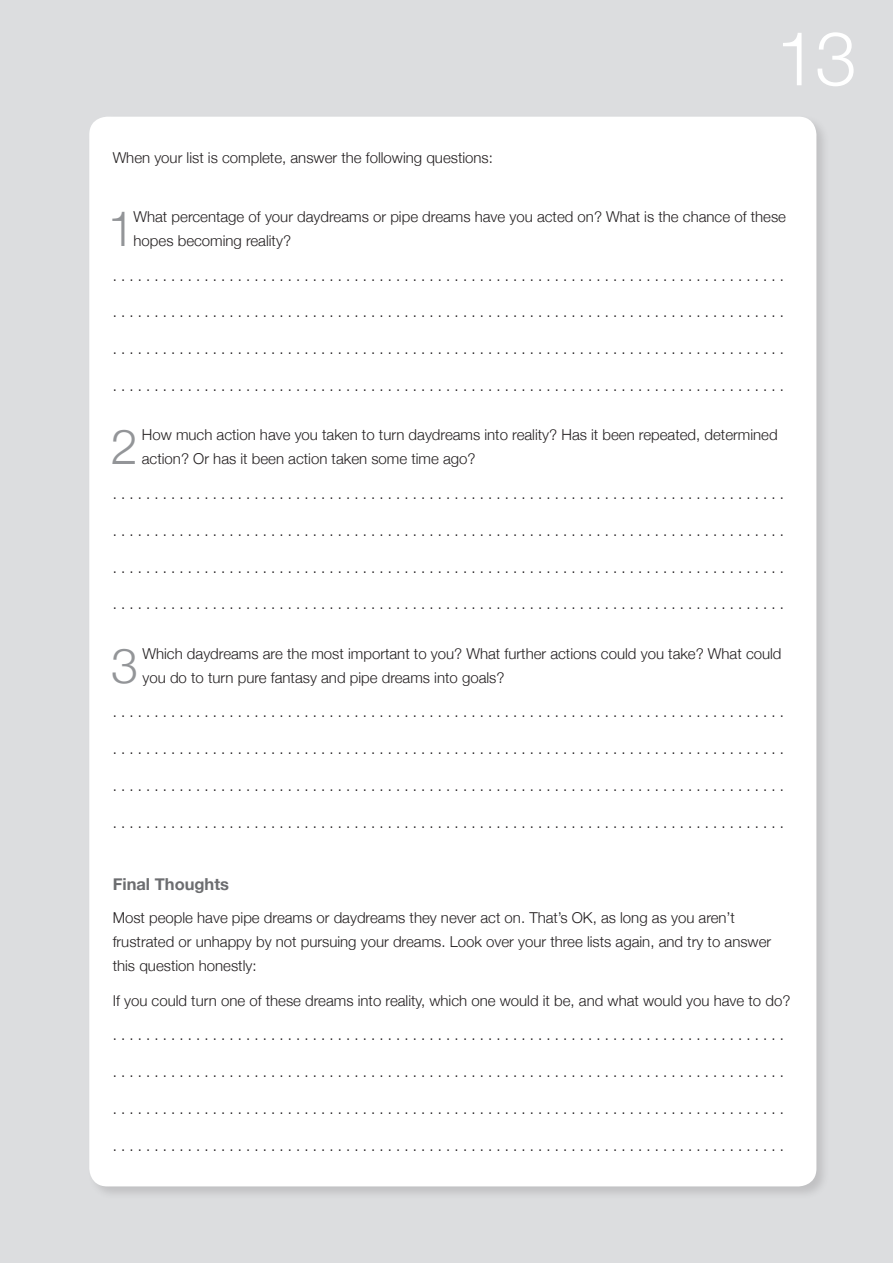
<style>
.page{position:relative;width:893px;height:1263px;background:#dcdddf}
.page>*{position:absolute;margin:0;border:0;box-sizing:border-box;transform-origin:0 0}
.t1{font:300 75px "Helvetica Neue";color:#fff}
._07_number_list{font:300 48.6px "Helvetica Neue";color:#939598}
._06_B_head{font:700 16.5px "Helvetica Neue";color:#6c6d70}
._07_Bullet_list{font:300 15px "Helvetica Neue";color:#231f20}
._07_number_list-2{font:300 15px/24px "Helvetica Neue";color:#231f20}
._04_body_text{font:300 15px/24px "Helvetica Neue";color:#231f20}
</style>
<div class="page">
<div style="left:87px;top:114px;width:744px;height:1086px;background:#231f20;opacity:.15"></div>
<div style="left:89px;top:117px;width:727px;height:1069px;background:#fff;border-radius:18px"></div>
<p class="_04_body_text" style="left:113px;top:145px;width:382px">When your list is complete, answer the following questions:</p>
<p class="t1" style="left:776px;top:-2px;width:83px">13</p>
<p class="_07_number_list" style="left:108px;top:189px;width:29px">1</p>
<p class="_07_number_list-2" style="left:134px;top:204px;width:654px">What percentage of your daydreams or pipe dreams have you acted on? What is the chance of these hopes becoming reality?</p>
<p class="_07_Bullet_list" style="left:113px;top:263px;width:673px">. . . . . . . . . . . . . . . . . . . . . . . . . . . . . . . . . . . . . . . . . . . . . . . . . . . . . . . . . . . . . . . . . . . . . . . . . . . . . . . . .</p>
<p class="_07_Bullet_list" style="left:113px;top:300px;width:673px">. . . . . . . . . . . . . . . . . . . . . . . . . . . . . . . . . . . . . . . . . . . . . . . . . . . . . . . . . . . . . . . . . . . . . . . . . . . . . . . . .</p>
<p class="_07_Bullet_list" style="left:113px;top:337px;width:673px">. . . . . . . . . . . . . . . . . . . . . . . . . . . . . . . . . . . . . . . . . . . . . . . . . . . . . . . . . . . . . . . . . . . . . . . . . . . . . . . . .</p>
<p class="_07_Bullet_list" style="left:113px;top:373px;width:673px">. . . . . . . . . . . . . . . . . . . . . . . . . . . . . . . . . . . . . . . . . . . . . . . . . . . . . . . . . . . . . . . . . . . . . . . . . . . . . . . . .</p>
<p class="_07_number_list" style="left:111px;top:408px;width:29px">2</p>
<p class="_07_number_list-2" style="left:142px;top:422px;width:637px">How much action have you taken to turn daydreams into reality? Has it been repeated, determined action? Or has it been action taken some time ago?</p>
<p class="_07_Bullet_list" style="left:113px;top:482px;width:673px">. . . . . . . . . . . . . . . . . . . . . . . . . . . . . . . . . . . . . . . . . . . . . . . . . . . . . . . . . . . . . . . . . . . . . . . . . . . . . . . . .</p>
<p class="_07_Bullet_list" style="left:113px;top:518px;width:673px">. . . . . . . . . . . . . . . . . . . . . . . . . . . . . . . . . . . . . . . . . . . . . . . . . . . . . . . . . . . . . . . . . . . . . . . . . . . . . . . . .</p>
<p class="_07_Bullet_list" style="left:113px;top:555px;width:673px">. . . . . . . . . . . . . . . . . . . . . . . . . . . . . . . . . . . . . . . . . . . . . . . . . . . . . . . . . . . . . . . . . . . . . . . . . . . . . . . . .</p>
<p class="_07_Bullet_list" style="left:113px;top:592px;width:673px">. . . . . . . . . . . . . . . . . . . . . . . . . . . . . . . . . . . . . . . . . . . . . . . . . . . . . . . . . . . . . . . . . . . . . . . . . . . . . . . . .</p>
<p class="_07_number_list" style="left:111px;top:626px;width:29px">3</p>
<p class="_07_number_list-2" style="left:143px;top:640px;width:641px">Which daydreams are the most important to you? What further actions could you take? What could you do to turn pure fantasy and pipe dreams into goals?</p>
<p class="_07_Bullet_list" style="left:113px;top:700px;width:673px">. . . . . . . . . . . . . . . . . . . . . . . . . . . . . . . . . . . . . . . . . . . . . . . . . . . . . . . . . . . . . . . . . . . . . . . . . . . . . . . . .</p>
<p class="_07_Bullet_list" style="left:113px;top:737px;width:673px">. . . . . . . . . . . . . . . . . . . . . . . . . . . . . . . . . . . . . . . . . . . . . . . . . . . . . . . . . . . . . . . . . . . . . . . . . . . . . . . . .</p>
<p class="_07_Bullet_list" style="left:113px;top:773px;width:673px">. . . . . . . . . . . . . . . . . . . . . . . . . . . . . . . . . . . . . . . . . . . . . . . . . . . . . . . . . . . . . . . . . . . . . . . . . . . . . . . . .</p>
<p class="_07_Bullet_list" style="left:113px;top:810px;width:673px">. . . . . . . . . . . . . . . . . . . . . . . . . . . . . . . . . . . . . . . . . . . . . . . . . . . . . . . . . . . . . . . . . . . . . . . . . . . . . . . . .</p>
<p class="_06_B_head" style="left:113px;top:871px;width:118px">Final Thoughts</p>
<p class="_04_body_text" style="left:113px;top:905px;width:660px">Most people have pipe dreams or daydreams they never act on. That’s OK, as long as you aren’t frustrated or unhappy by not pursuing your dreams. Look over your three lists again, and try to answer this question honestly:</p>
<p class="_04_body_text" style="left:113px;top:987px;width:679px">If you could turn one of these dreams into reality, which one would it be, and what would you have to do?</p>
<p class="_07_Bullet_list" style="left:113px;top:1023px;width:673px">. . . . . . . . . . . . . . . . . . . . . . . . . . . . . . . . . . . . . . . . . . . . . . . . . . . . . . . . . . . . . . . . . . . . . . . . . . . . . . . . .</p>
<p class="_07_Bullet_list" style="left:113px;top:1060px;width:673px">. . . . . . . . . . . . . . . . . . . . . . . . . . . . . . . . . . . . . . . . . . . . . . . . . . . . . . . . . . . . . . . . . . . . . . . . . . . . . . . . .</p>
<p class="_07_Bullet_list" style="left:113px;top:1096px;width:673px">. . . . . . . . . . . . . . . . . . . . . . . . . . . . . . . . . . . . . . . . . . . . . . . . . . . . . . . . . . . . . . . . . . . . . . . . . . . . . . . . .</p>
<p class="_07_Bullet_list" style="left:113px;top:1133px;width:673px">. . . . . . . . . . . . . . . . . . . . . . . . . . . . . . . . . . . . . . . . . . . . . . . . . . . . . . . . . . . . . . . . . . . . . . . . . . . . . . . . .</p>
</div>
